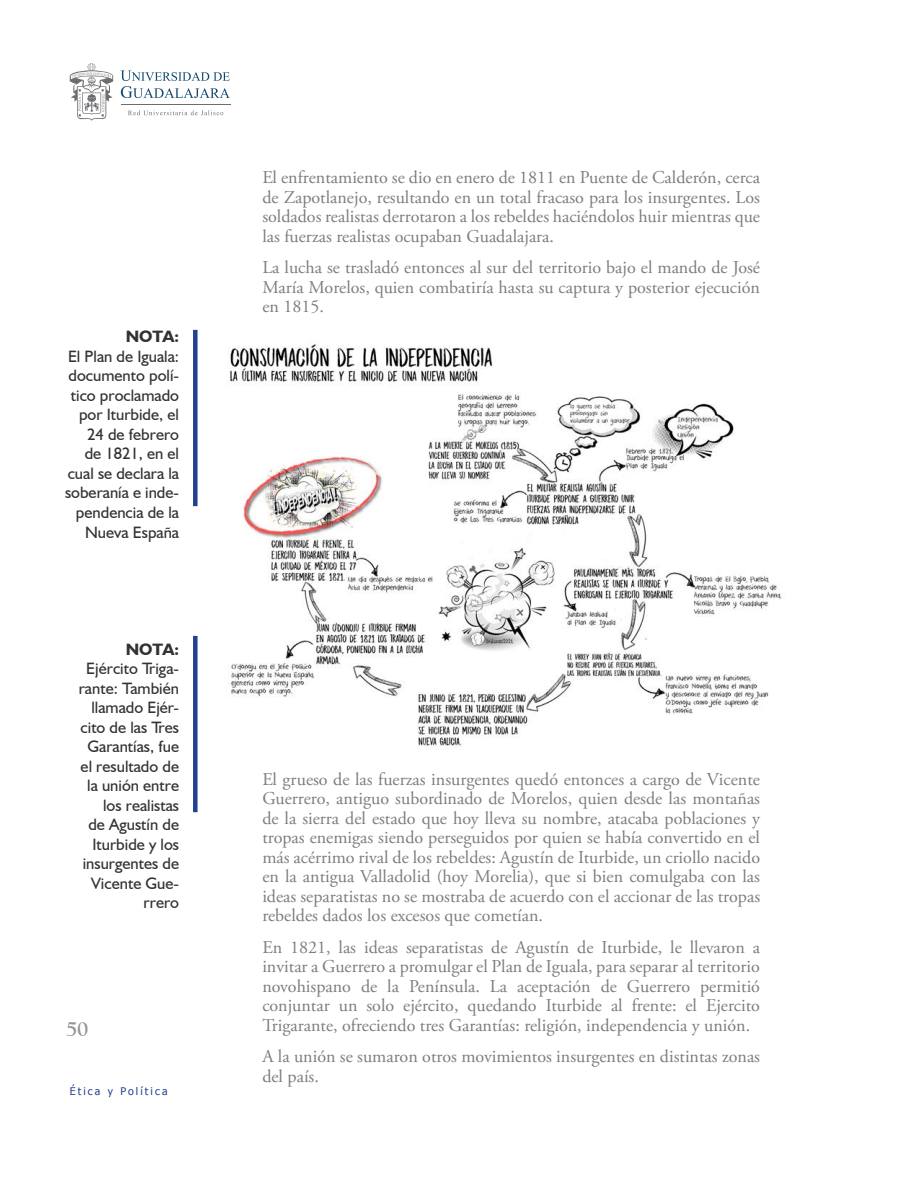
<style>
.page{position:relative;width:915px;height:1191px;background:#fff}
.page>*{position:absolute;margin:0;border:0;box-sizing:border-box;transform-origin:0 0}
.t1{font:700 21px "Californian FB";color:#939598}
.Lectura_texto_normal{font:18px/19.5px "Adobe Garamond Pro";color:#7b7d80;text-align:justify}
.Glosario_izq{font:16.5px/19.5px "Humanist 521 BT";color:#333232;text-align:right}
.Glosario_izq-2{font:700 16.5px "Humanist 521 BT";color:#333232}
.t2{font:10.5px "Tahoma";letter-spacing:.2em;color:#24408f}
</style>
<div class="page">
<svg style="left:128px;top:110px;width:95px;height:5px"></svg>
<hr style="left:121px;top:104px;width:109px;height:1px;background:#6c6d70">
<svg style="left:70px;top:63px;width:43px;height:58px"></svg>
<svg style="left:120px;top:70px;width:110px;height:28px"></svg>
<img style="left:230px;top:344px;width:552px;height:402px">
<hr style="left:193px;top:330px;width:4px;height:176px;background:#24408f">
<hr style="left:193px;top:636px;width:4px;height:176px;background:#24408f">
<p class="Glosario_izq-2" style="left:126px;top:326px;width:55px">NOTA:</p>
<p class="Glosario_izq" style="left:65px;top:346px;width:115px">El Plan de Iguala: documento polí&shy;tico proclamado por Iturbide, el<br>24 de febrero<br>de 1821, en el cual se declara la soberanía e inde&shy;pendencia de la<br>Nueva España</p>
<p class="Glosario_izq-2" style="left:126px;top:638px;width:55px">NOTA:</p>
<p class="Glosario_izq" style="left:79px;top:658px;width:102px">Ejército Triga&shy;rante: También llamado Ejér&shy;cito de las Tres<br>Garantías, fue el resultado de la unión entre los realistas<br>de Agustín de<br>Iturbide y los insurgentes de<br>Vicente Gue&shy;rrero</p>
<p class="t1" style="left:66px;top:1017px;width:23px">50</p>
<p class="t2" style="left:70px;top:1084px;width:99px">Ética y Política</p>
<p class="Lectura_texto_normal" style="left:262px;top:168px;width:499px">El enfrentamiento se dio en enero de 1811 en Puente de Calderón, cerca de Zapotlanejo, resultando en un total fracaso para los insurgentes. Los soldados realistas derrotaron a los rebeldes haciéndolos huir mientras que las fuerzas realistas ocupaban Guadalajara.</p>
<p class="Lectura_texto_normal" style="left:262px;top:258px;width:499px">La lucha se trasladó entonces al sur del territorio bajo el mando de José María Morelos, quien combatiría hasta su captura y posterior ejecución en 1815.</p>
<p class="Lectura_texto_normal" style="left:262px;top:770px;width:499px">El grueso de las fuerzas insurgentes quedó entonces a cargo de Vicente Guerrero, antiguo subordinado de Morelos, quien desde las montañas de la sierra del estado que hoy lleva su nombre, atacaba poblaciones y tropas enemigas siendo perseguidos por quien se había convertido en el más acérrimo rival de los rebeldes: Agustín de Iturbide, un criollo nacido en la antigua Valladolid (hoy Morelia), que si bien comulgaba con las ideas separatistas no se mostraba de acuerdo con el accionar de las tropas rebeldes dados los excesos que cometían.</p>
<p class="Lectura_texto_normal" style="left:262px;top:938px;width:499px">En 1821, las ideas separatistas de Agustín de Iturbide, le llevaron a invitar a Guerrero a promulgar el Plan de Iguala, para separar al territorio novohispano de la Península. La aceptación de Guerrero permitió conjuntar un solo ejército, quedando Iturbide al frente: el Ejercito Trigarante, ofreciendo tres Garantías: religión, independencia y unión.</p>
<p class="Lectura_texto_normal" style="left:262px;top:1047px;width:499px">A la unión se sumaron otros movimientos insurgentes en distintas zonas del país.</p>
</div>
